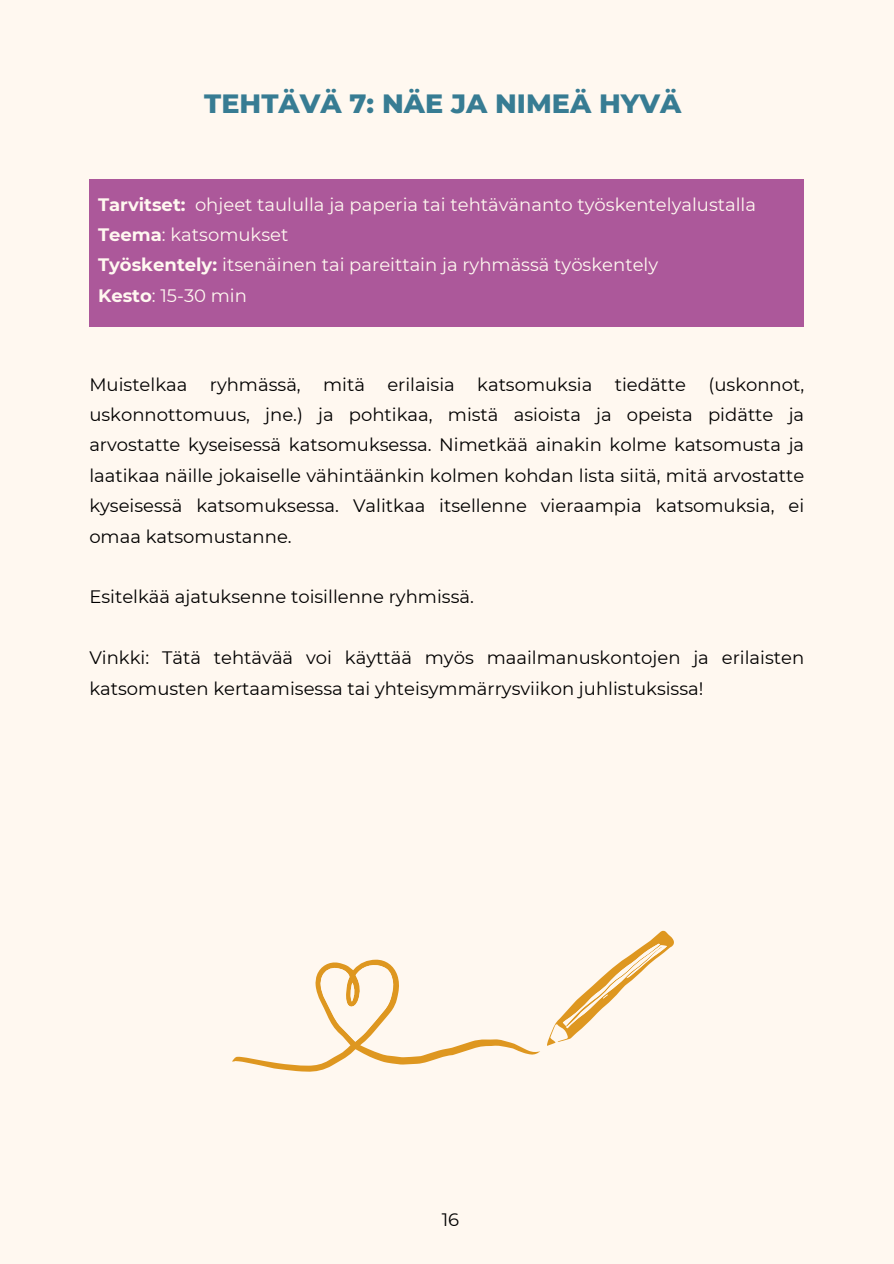
<style>
.page{position:relative;width:894px;height:1264px;background:#fff}
.page>*{position:absolute;margin:0;border:0;box-sizing:border-box;transform-origin:0 0}
.t1{font:800 27px "Montserrat";color:#377c93}
.t2{font:18px/30.3px "Montserrat";color:#000;text-align:justify}
.t3{font:18px "Montserrat";color:#fff8f0}
.s1{font-weight:700}
</style>
<div class="page">
<div style="left:0;top:0;width:893px;height:1263px;background:#fff8f0"></div>
<div style="left:89px;top:179px;width:714px;height:148px;background:#ac589a"></div>
<svg style="left:232px;top:959px;width:308px;height:113px"></svg>
<svg style="left:547px;top:930px;width:127px;height:115px"></svg>
<p class="t1" style="left:204px;top:87px;width:478px">TEHTÄVÄ 7: NÄE JA NIMEÄ HYVÄ</p>
<p class="t3" style="left:98px;top:193px;width:659px"><span class="s1">Tarvitset:</span> ohjeet taululla ja paperia tai tehtävänanto työskentelyalustalla</p>
<p class="t3" style="left:98px;top:223px;width:192px"><span class="s1">Teema</span>: katsomukset</p>
<p class="t3" style="left:98px;top:254px;width:561px"><span class="s1">Työskentely:</span> itsenäinen tai pareittain ja ryhmässä työskentely</p>
<p class="t3" style="left:98px;top:284px;width:150px"><span class="s1">Kesto</span>: 15-30 min</p>
<h1 class="t2" style="left:89px;top:369px;width:716px">Muistelkaa ryhmässä, mitä erilaisia katsomuksia tiedätte (uskonnot, uskonnottomuus, jne.) ja pohtikaa, mistä asioista ja opeista pidätte ja arvostatte kyseisessä katsomuksessa. Nimetkää ainakin kolme katsomusta ja laatikaa näille jokaiselle vähintäänkin kolmen kohdan lista siitä, mitä arvostatte kyseisessä katsomuksessa. Valitkaa itsellenne vieraampia katsomuksia, ei omaa katsomustanne.</h1>
<p class="t2" style="left:89px;top:581px;width:386px">Esitelkää ajatuksenne toisillenne ryhmissä.</p>
<p class="t2" style="left:89px;top:642px;width:716px">Vinkki: Tätä tehtävää voi käyttää myös maailmanuskontojen ja erilaisten katsomusten kertaamisessa tai yhteisymmärrysviikon juhlistuksissa!</p>
<p class="t2" style="left:441px;top:1204px;width:19px">16</p>
</div>
